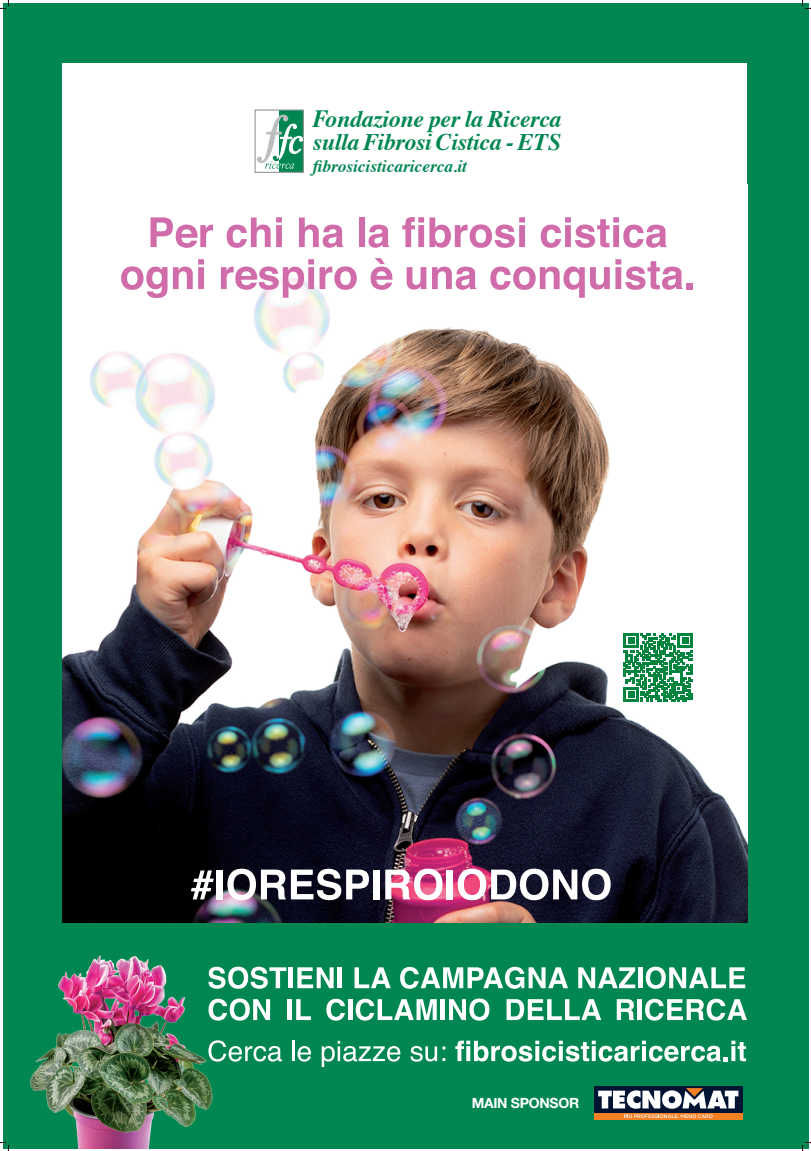
<style>
.page{position:relative;width:811px;height:1151px;background:#fff}
.page>*{position:absolute;margin:0;border:0;box-sizing:border-box;transform-origin:0 0}
.t1{font:italic 700 23.76px "Times";letter-spacing:-.01em;color:#008751}
.t2{font:italic 700 17.28px "Times";color:#008751}
.t3{font:700 14px "Helvetica Neue";letter-spacing:-.02em;color:#fff}
.s1{font-size:24.72px}
</style>
<div class="page">
<div style="left:3px;top:3px;width:805px;height:1145px;background:#008751"></div>
<div style="left:62px;top:64px;width:685px;height:859px;background:#fff"></div>
<img style="left:62px;top:217px;width:685px;height:706px">
<svg style="left:150px;top:217px;width:63px;height:31px"></svg>
<svg style="left:226px;top:217px;width:44px;height:31px"></svg>
<svg style="left:276px;top:217px;width:6px;height:30px"></svg>
<svg style="left:299px;top:217px;width:44px;height:31px"></svg>
<div style="left:358px;top:217px;width:6px;height:30px;background:#d06caa"></div>
<svg style="left:368px;top:225px;width:21px;height:23px"></svg>
<svg style="left:402px;top:217px;width:123px;height:31px"></svg>
<svg style="left:540px;top:217px;width:126px;height:31px"></svg>
<svg style="left:121px;top:266px;width:46px;height:32px"></svg>
<svg style="left:173px;top:259px;width:31px;height:30px"></svg>
<svg style="left:221px;top:259px;width:136px;height:39px"></svg>
<svg style="left:370px;top:258px;width:22px;height:32px"></svg>
<svg style="left:406px;top:267px;width:20px;height:22px"></svg>
<svg style="left:432px;top:267px;width:44px;height:23px"></svg>
<svg style="left:490px;top:266px;width:94px;height:32px"></svg>
<svg style="left:590px;top:267px;width:19px;height:22px"></svg>
<svg style="left:615px;top:259px;width:77px;height:31px"></svg>
<div style="left:279px;top:110px;width:24px;height:62px;background:#008751"></div>
<div style="left:254px;top:109px;width:50px;height:64px;border:1px solid #939598"></div>
<svg style="left:257px;top:115px;width:46px;height:54px"></svg>
<svg style="left:191px;top:870px;width:23px;height:29px"></svg>
<div style="left:216px;top:869px;width:7px;height:30px;background:#fff"></div>
<svg style="left:227px;top:868px;width:142px;height:32px"></svg>
<div style="left:373px;top:869px;width:6px;height:30px;background:#fff"></div>
<svg style="left:385px;top:868px;width:57px;height:32px"></svg>
<div style="left:447px;top:869px;width:6px;height:30px;background:#fff"></div>
<svg style="left:457px;top:868px;width:153px;height:32px"></svg>
<svg style="left:230px;top:966px;width:56px;height:23px"></svg>
<hr style="left:289px;top:967px;width:4px;height:21px;background:#fff">
<svg style="left:297px;top:967px;width:36px;height:21px"></svg>
<div style="left:337px;top:967px;width:5px;height:21px;background:#fff"></div>
<svg style="left:354px;top:967px;width:37px;height:21px"></svg>
<svg style="left:400px;top:967px;width:168px;height:22px"></svg>
<svg style="left:578px;top:967px;width:57px;height:21px"></svg>
<hr style="left:638px;top:967px;width:4px;height:21px;background:#fff">
<svg style="left:645px;top:966px;width:100px;height:23px"></svg>
<svg style="left:230px;top:998px;width:40px;height:22px"></svg>
<div style="left:287px;top:999px;width:5px;height:21px;background:#fff"></div>
<svg style="left:296px;top:999px;width:15px;height:21px"></svg>
<svg style="left:326px;top:998px;width:19px;height:22px"></svg>
<hr style="left:348px;top:999px;width:4px;height:21px;background:#fff">
<svg style="left:355px;top:998px;width:81px;height:22px"></svg>
<div style="left:440px;top:999px;width:5px;height:21px;background:#fff"></div>
<svg style="left:449px;top:998px;width:40px;height:22px"></svg>
<svg style="left:506px;top:999px;width:95px;height:21px"></svg>
<svg style="left:616px;top:999px;width:18px;height:21px"></svg>
<hr style="left:637px;top:999px;width:4px;height:21px;background:#fff">
<svg style="left:645px;top:998px;width:102px;height:22px"></svg>
<svg style="left:230px;top:1045px;width:52px;height:16px"></svg>
<hr style="left:292px;top:1041px;width:3px;height:20px;background:#fff">
<svg style="left:297px;top:1046px;width:14px;height:15px"></svg>
<svg style="left:322px;top:1041px;width:78px;height:26px"></svg>
<svg style="left:410px;top:1046px;width:35px;height:15px"></svg>
<svg style="left:455px;top:1040px;width:291px;height:21px"></svg>
<svg style="left:623px;top:633px;width:69px;height:69px"></svg>
<img style="left:30px;top:955px;width:200px;height:193px">
<div style="left:594px;top:1112px;width:148px;height:7px;background:#f58024"></div>
<div style="left:594px;top:1086px;width:148px;height:26px;background:#011333"></div>
<svg style="left:598px;top:1088px;width:140px;height:30px"></svg>
<svg style="left:0;top:0;width:9px;height:9px"></svg>
<svg style="left:0;top:1142px;width:9px;height:9px"></svg>
<svg style="left:802px;top:0;width:8px;height:9px"></svg>
<svg style="left:802px;top:1142px;width:8px;height:9px"></svg>
<p class="t1" style="left:313px;top:96px;width:250px"><span class="s1">F</span>ondazione per la Ricerca</p>
<p class="t1" style="left:313px;top:120px;width:250px">sulla Fibrosi Cistica - ETS</p>
<p class="t2" style="left:313px;top:150px;width:156px">fibrosicisticaricerca.it</p>
<p class="t3" style="left:471px;top:1092px;width:109px">MAIN SPONSOR</p>
</div>
